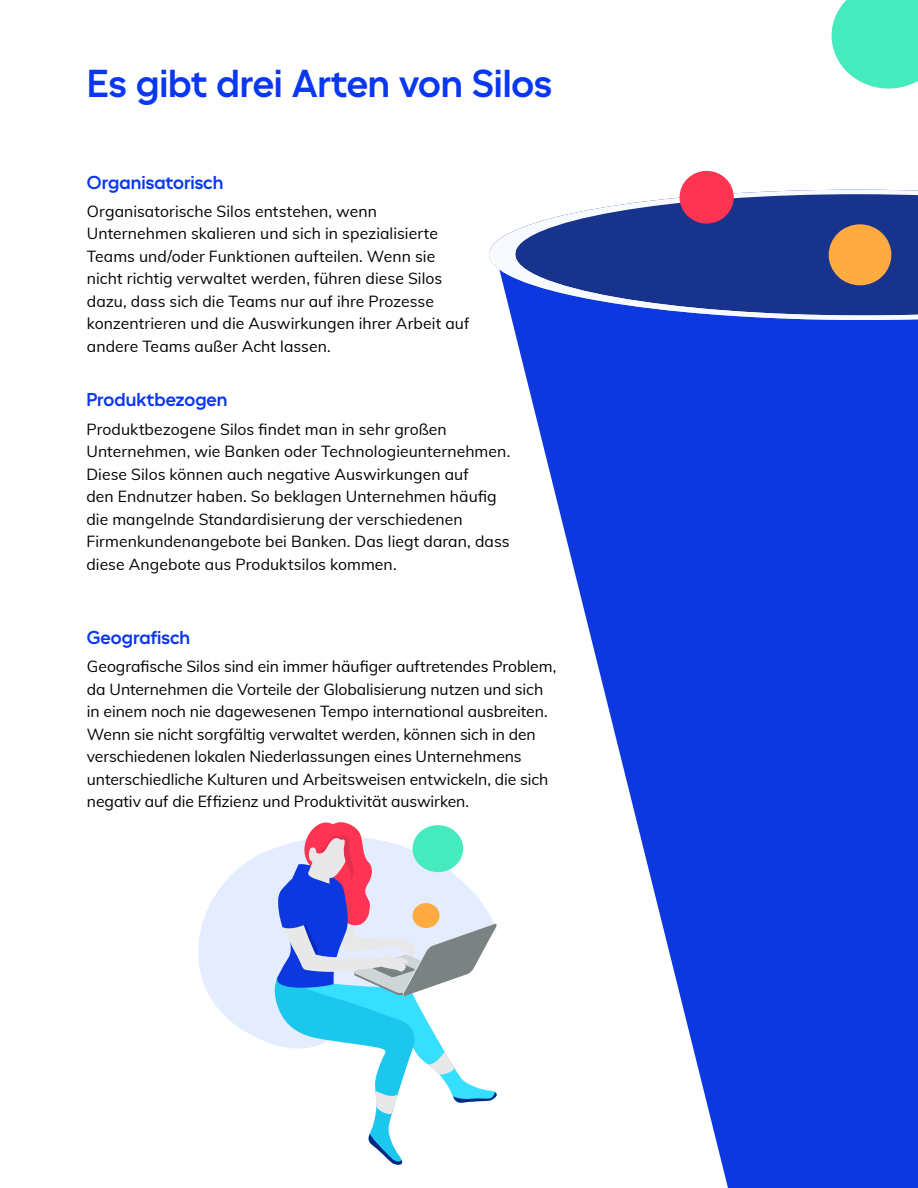
<style>
.page{position:relative;width:918px;height:1188px;background:#fff}
.page>*{position:absolute;margin:0;border:0;box-sizing:border-box;transform-origin:0 0}
.t1{font:500 37.5px "Tradeshift";letter-spacing:-.005em;color:#0a37f0}
.t2{font:500 18px "Tradeshift";color:#0a37f0}
.t3{font:15.75px/22.5px "Muli";color:#000}
</style>
<div class="page">
<svg style="left:489px;top:189px;width:429px;height:62px;fill:#17338c"></svg>
<svg style="left:512px;top:320px;width:406px;height:868px;fill:#0d38e0"></svg>
<svg style="left:489px;top:251px;width:429px;height:69px;background:#354fa9"></svg>
<svg style="left:832px;top:0;width:86px;height:89px;background:#5aedc4"></svg>
<div style="left:680px;top:171px;width:54px;height:53px;background:#ff3352;border-radius:50%"></div>
<div style="left:829px;top:224px;width:62px;height:61px;background:#ffab42;border-radius:50%"></div>
<svg style="left:198px;top:849px;width:73px;height:194px;fill:#e3edff"></svg>
<svg style="left:271px;top:822px;width:226px;height:343px"></svg>
<div style="left:413px;top:825px;width:50px;height:47px;background:#45ebbd;border-radius:50%"></div>
<div style="left:413px;top:903px;width:27px;height:25px;background:#ffab42;border-radius:50%"></div>
<h1 class="t1" style="left:87px;top:60px;width:466px">Es gibt drei Arten von Silos</h1>
<p class="t2" style="left:87px;top:170px;width:138px">Organisatorisch</p>
<p class="t3" style="left:87px;top:199px;width:384px">Organisatorische Silos entstehen, wenn Unternehmen skalieren und sich in spezialisierte Teams und/oder Funktionen aufteilen. Wenn sie nicht richtig verwaltet werden, führen diese Silos dazu, dass sich die Teams nur auf ihre Prozesse konzentrieren und die Auswirkungen ihrer Arbeit auf andere Teams außer Acht lassen.</p>
<p class="t2" style="left:86px;top:388px;width:143px">Produktbezogen</p>
<p class="t3" style="left:86px;top:417px;width:425px">Produktbezogene Silos findet man in sehr großen Unternehmen, wie Banken oder Technologieunternehmen.<br>Diese Silos können auch negative Auswirkungen auf<br>den Endnutzer haben. So beklagen Unternehmen häufig die mangelnde Standardisierung der verschiedenen Firmenkundenangebote bei Banken. Das liegt daran, dass diese Angebote aus Produktsilos kommen.</p>
<p class="t2" style="left:87px;top:626px;width:105px">Geografisch</p>
<p class="t3" style="left:87px;top:655px;width:471px">Geografische Silos sind ein immer häufiger auftretendes Problem, da Unternehmen die Vorteile der Globalisierung nutzen und sich in einem noch nie dagewesenen Tempo international ausbreiten.<br>Wenn sie nicht sorgfältig verwaltet werden, können sich in den verschiedenen lokalen Niederlassungen eines Unternehmens unterschiedliche Kulturen und Arbeitsweisen entwickeln, die sich negativ auf die Effizienz und Produktivität auswirken.</p>
</div>
